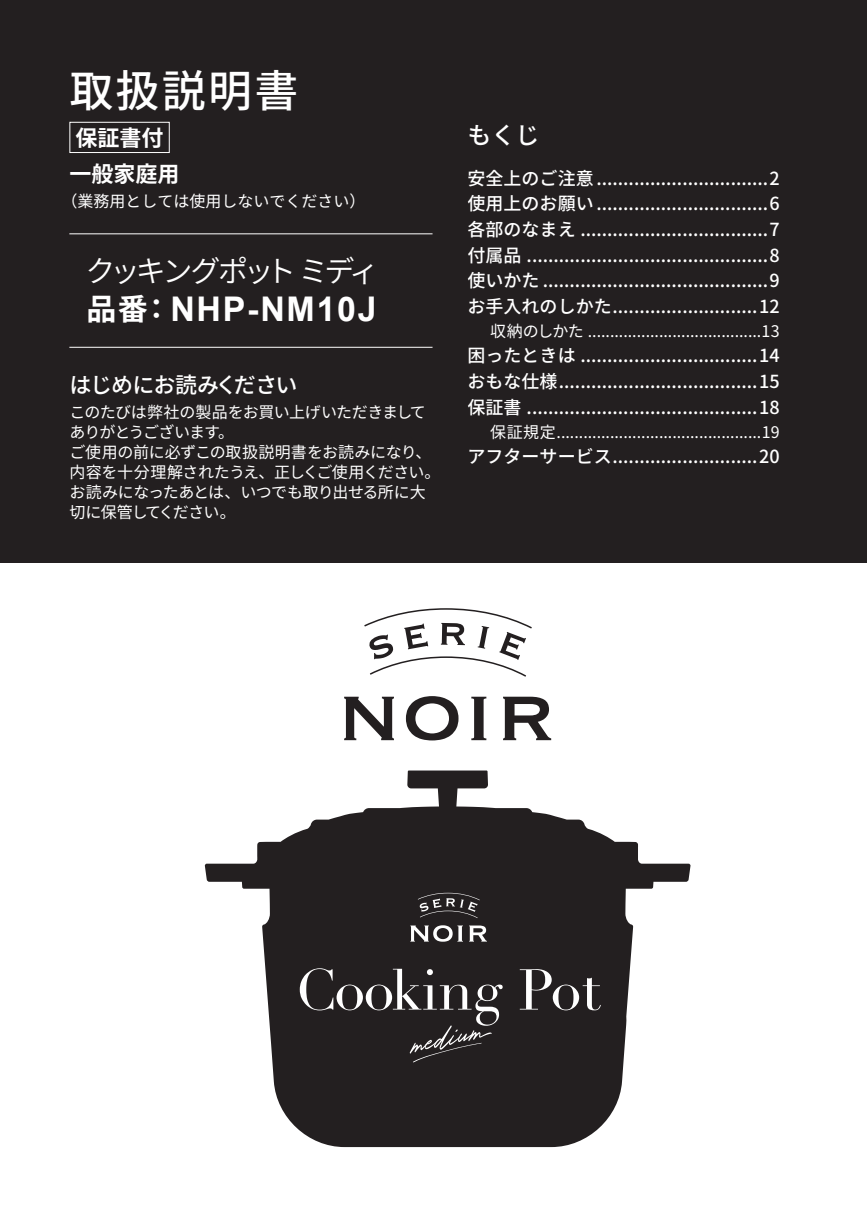
<style>
.page{position:relative;width:867px;height:1217px;background:#fff}
.page>*{position:absolute;margin:0;border:0;box-sizing:border-box;transform-origin:0 0}
.t1{font:500 44px "Noto Sans CJ Kjp";letter-spacing:.05em;color:#fff}
.t2{font:700 34px "Arial";letter-spacing:.05em;color:#fff}
.t3{font:600 30px "Noto Sans CJ Kjp";letter-spacing:-.135em;color:#fff}
.t4{font:500 24px "Noto Sans CJ Kjp";color:#fff}
.t5{font:500 22px "Noto Sans CJ Kjp";letter-spacing:-.05em;color:#fff}
.t6{font:700 22px/36.6px "Noto Sans CJ Kjp";color:#fff}
.t7{font:500 18px/25.6px "Noto Sans CJ Kjp";color:#fff;text-align:justify}
.t8{font:16px/20px "Noto Sans CJ Kjp";letter-spacing:-.02em;color:#fff}
.t9{font:16px "Noto Sans CJ Kjp";color:#fff}
.s1{font-family:"Noto Sans Mono CJ Kjp";font-size:30px}
.s2{font-family:"Noto Sans Mono CJ Kjp";font-size:28px}
</style>
<div class="page">
<div style="left:0;top:0;width:866px;height:563px;background:#231f20"></div>
<svg style="left:205px;top:770px;width:485px;height:376px;fill:#231f20"></svg>
<svg style="left:410px;top:925px;width:53px;height:16px"></svg>
<svg style="left:469px;top:925px;width:17px;height:16px"></svg>
<svg style="left:417px;top:892px;width:62px;height:26px;background:#423e3f"></svg>
<svg style="left:519px;top:969px;width:81px;height:41px"></svg>
<svg style="left:299px;top:968px;width:203px;height:94px;background:#3b3738"></svg>
<svg style="left:344px;top:696px;width:50px;height:44px"></svg>
<svg style="left:406px;top:696px;width:52px;height:44px"></svg>
<svg style="left:471px;top:696px;width:15px;height:44px"></svg>
<svg style="left:503px;top:696px;width:48px;height:44px"></svg>
<svg style="left:364px;top:608px;width:167px;height:68px"></svg>
<hr style="left:69px;top:233px;width:363px;height:1px;background:#fff">
<hr style="left:69px;top:347px;width:363px;height:1px;background:#fff">
<div style="left:70px;top:122px;width:99px;height:31px;border:1px solid #fff"></div>
<svg style="left:866px;top:0;width:1px;height:14px"></svg>
<h1 class="t1" style="left:69px;top:66px;width:230px">取扱説明書</h1>
<p class="t6" style="left:69px;top:120px;width:111px">保証書付一般家庭用</p>
<p class="t9" style="left:61px;top:192px;width:305px">（業務用としては使用しないでください）</p>
<h3 class="t3" style="left:85px;top:254px;width:295px">クッキングポット ミディ</h3>
<h2 class="t2" style="left:86px;top:285px;width:292px"><span class="s1">品番</span><span class="s2">：</span>NHP-NM10J</h2>
<p class="t5" style="left:70px;top:373px;width:229px">はじめにお読みください</p>
<p class="t8" style="left:70px;top:402px;width:372px">このたびは弊社の製品をお買い上げいただきましてありがとうございます。<br>ご使用の前に必ずこの取扱説明書をお読みになり、内容を十分理解されたうえ、正しくご使用ください。お読みになったあとは、いつでも取り出せる所に大切に保管してください。</p>
<h3 class="t4" style="left:467px;top:122px;width:73px">もくじ</h3>
<p class="t7" style="left:467px;top:165px;width:313px">安全上のご注意.................................2使用上のお願い.................................6各部のなまえ....................................7付属品..............................................8使いかた...........................................9お手入れのしかた............................12</p>
<p class="t8" style="left:490px;top:321px;width:291px">収納のしかた........................................13</p>
<p class="t7" style="left:467px;top:343px;width:313px">困ったときは..................................14おもな仕様......................................15保証書............................................18</p>
<p class="t8" style="left:490px;top:422px;width:291px">保証規定...............................................19</p>
<p class="t7" style="left:467px;top:444px;width:313px">アフターサービス............................20</p>
</div>
